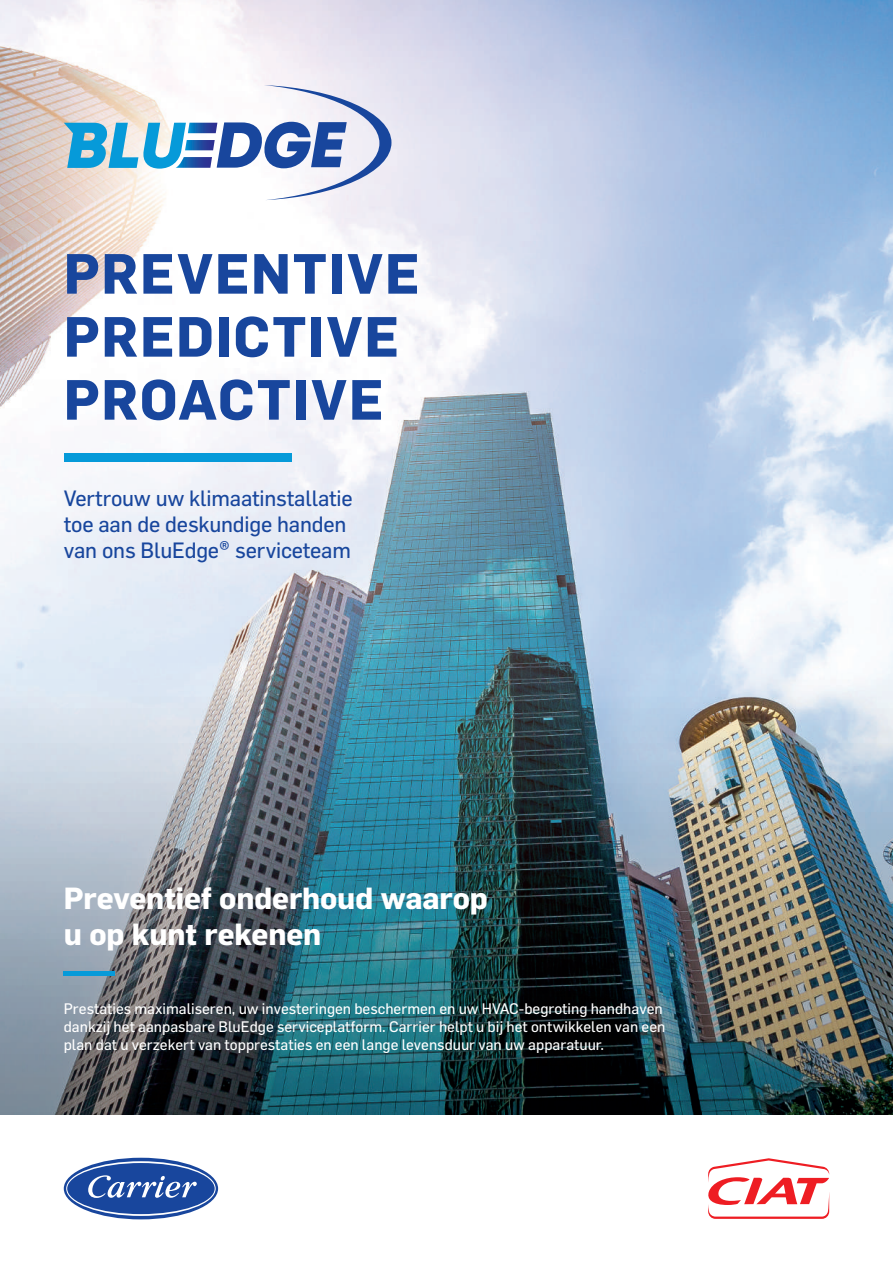
<style>
.page{position:relative;width:893px;height:1263px;background:#fff}
.page>*{position:absolute;margin:0;border:0;box-sizing:border-box;transform-origin:0 0}
.t1{font:700 55.5px/63px "Flama";letter-spacing:.035em;color:#18469d}
.t2{font:700 30px/36px "Flama";letter-spacing:-.005em;color:#fff}
.t3{font:21.75px/26.1px "Flama";letter-spacing:-.01em;color:#18469d}
.t4{font:15px/18px "Flama";color:#fff}
</style>
<div class="page">
<img style="left:0;top:0;width:893px;height:1114px">
<svg style="left:64px;top:85px;width:327px;height:115px"></svg>
<div style="left:64px;top:453px;width:228px;height:9px;background:#069ad9"></div>
<hr style="left:64px;top:972px;width:51px;height:4px;background:#069ad9">
<div style="left:64px;top:1158px;width:154px;height:61px;background:#18469d;border-radius:50%"></div>
<svg style="left:66px;top:1161px;width:150px;height:55px"></svg>
<svg style="left:708px;top:1158px;width:121px;height:61px"></svg>
<h1 class="t1" style="left:64px;top:241px;width:357px">PREVENTIVE<br>PREDICTIVE<br>PROACTIVE</h1>
<h3 class="t3" style="left:64px;top:485px;width:291px">Vertrouw uw klimaatinstallatie toe aan de deskundige handen van ons BluEdge® serviceteam</h3>
<h2 class="t2" style="left:64px;top:879px;width:426px">Preventief onderhoud waarop u op kunt rekenen</h2>
<p class="t4" style="left:64px;top:999px;width:603px">Prestaties maximaliseren, uw investeringen beschermen en uw HVAC-begroting handhaven dankzij het aanpasbare BluEdge serviceplatform. Carrier helpt u bij het ontwikkelen van een plan dat u verzekert van topprestaties en een lange levensduur van uw apparatuur.</p>
</div>
